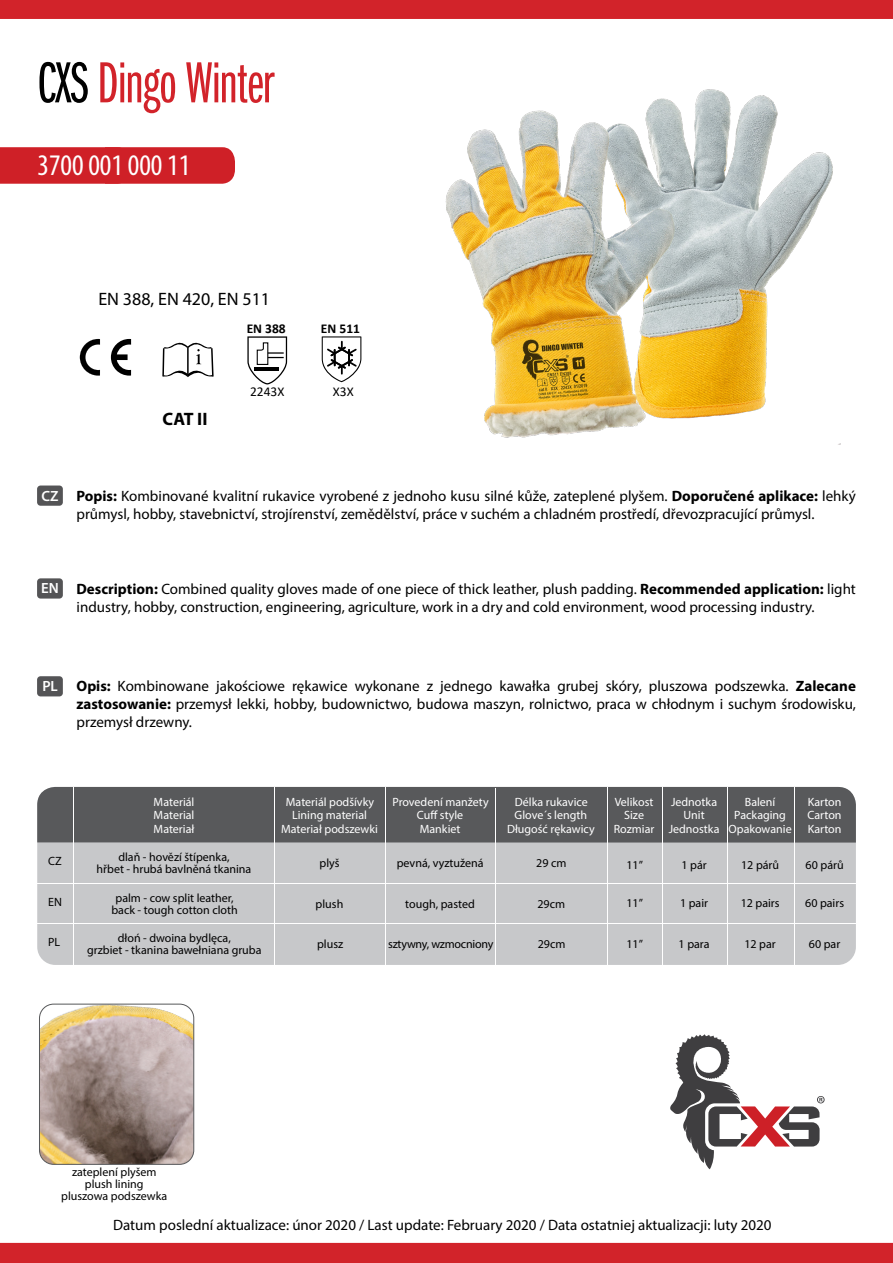
<style>
.page{position:relative;width:893px;height:1263px;background:#fff}
.page>*{position:absolute;margin:0;border:0;box-sizing:border-box;transform-origin:0 0}
.t1{font:60px "Franklin Got Itc DOT Boo Ext Com";letter-spacing:-.01em;color:#d2232a}
.t2{font:condensed 30px "Myriad Pro";color:#fff}
.t3{font:18px "Myriad Pro";color:#000}
.t4{font:700 18px "Myriad Pro";color:#000}
.t5{font:15px/18px "Myriad Pro";color:#000}
.t6{font:600 14.85px "Myriad Pro";color:#fff}
.t7{font:700 13.5px "Calibri";color:#000}
.t8{font:13.5px "Calibri";color:#000}
.t9{font:12px/12px "Myriad Pro";color:#000;text-align:center}
.t10{font:12px "Myriad Pro";color:#fff}
.t11{font:12px "Myriad Pro";letter-spacing:-.02em;color:#000}
.s1{color:#000}
.s2{font-weight:700}
</style>
<div class="page">
<div style="left:0;top:147px;width:235px;height:37px;background:#cf2027"></div>
<img style="left:445px;top:89px;width:395px;height:356px">
<img style="left:40px;top:1005px;width:154px;height:159px">
<div style="left:39px;top:1003px;width:155px;height:162px;border:1px solid #58595b;border-radius:14px"></div>
<svg style="left:670px;top:1034px;width:155px;height:135px"></svg>
<div style="left:37px;top:485px;width:26px;height:21px;background:#545456;border-radius:3px"></div>
<div style="left:37px;top:578px;width:26px;height:21px;background:#545456;border-radius:3px"></div>
<div style="left:37px;top:676px;width:26px;height:20px;background:#545456;border-radius:3px"></div>
<div style="left:0;top:0;width:893px;height:19px;background:#d2232a"></div>
<div style="left:0;top:1243px;width:893px;height:20px;background:#d2232a"></div>
<svg style="left:247px;top:336px;width:40px;height:48px"></svg>
<svg style="left:162px;top:342px;width:52px;height:35px"></svg>
<svg style="left:80px;top:339px;width:20px;height:37px"></svg>
<svg style="left:111px;top:339px;width:20px;height:37px"></svg>
<svg style="left:322px;top:336px;width:39px;height:46px"></svg>
<div style="left:37px;top:787px;width:819px;height:178px;background:#c7c8ca;border-radius:18px"></div>
<div style="left:37px;top:787px;width:819px;height:55px;background:#58595b"></div>
<hr style="left:274px;top:787px;width:1px;height:178px;background:#fff">
<hr style="left:73px;top:787px;width:1px;height:178px;background:#fff">
<hr style="left:37px;top:923px;width:819px;height:1px;background:#fff">
<hr style="left:37px;top:883px;width:819px;height:1px;background:#fff">
<hr style="left:794px;top:787px;width:1px;height:178px;background:#fff">
<hr style="left:727px;top:787px;width:1px;height:178px;background:#fff">
<hr style="left:662px;top:787px;width:1px;height:178px;background:#fff">
<hr style="left:607px;top:787px;width:1px;height:178px;background:#fff">
<hr style="left:495px;top:788px;width:1px;height:178px;background:#fff">
<hr style="left:385px;top:787px;width:1px;height:178px;background:#fff">
<h1 class="t1" style="left:37px;top:51px;width:238px"><span class="s1">CXS</span> Dingo Winter</h1>
<h2 class="t2" style="left:38px;top:147px;width:154px">3700 001 000 11</h2>
<p class="t3" style="left:98px;top:288px;width:173px">EN 388, EN 420, EN 511</p>
<p class="t7" style="left:247px;top:319px;width:41px">EN 388</p>
<p class="t4" style="left:163px;top:407px;width:46px">CAT II</p>
<p class="t8" style="left:250px;top:382px;width:36px">2243X</p>
<p class="t7" style="left:321px;top:319px;width:41px">EN 511</p>
<p class="t8" style="left:333px;top:382px;width:22px">X3X</p>
<p class="t6" style="left:42px;top:486px;width:19px">CZ</p>
<p class="t5" style="left:77px;top:486px;width:781px"><span class="s2">Popis:</span> Kombinované kvalitní rukavice vyrobené z jednoho kusu silné kůže, zateplené plyšem. <span class="s2">Doporučené aplikace:</span> lehký průmysl, hobby, stavebnictví, strojírenství, zemědělství, práce v suchém a chladném prostředí, dřevozpracující průmysl.</p>
<p class="t6" style="left:41px;top:579px;width:19px">EN</p>
<p class="t5" style="left:77px;top:579px;width:781px"><span class="s2">Description:</span> Combined quality gloves made of one piece of thick leather, plush padding. <span class="s2">Recommended application:</span> light industry, hobby, construction, engineering, agriculture, work in a dry and cold environment, wood processing industry.</p>
<p class="t6" style="left:42px;top:677px;width:17px">PL</p>
<p class="t5" style="left:77px;top:677px;width:781px;text-align:justify"><span class="s2">Opis:</span> Kombinowane jakościowe rękawice wykonane z jednego kawałka grubej skóry, pluszowa podszewka. <span class="s2">Zalecane zastosowanie:</span> przemysł lekki, hobby, budownictwo, budowa maszyn, rolnictwo, praca w chłodnym i suchym środowisku, przemysł drzewny.</p>
<p class="t10" style="left:154px;top:794px;width:42px">Materiál</p>
<p class="t10" style="left:154px;top:808px;width:42px">Material</p>
<p class="t10" style="left:154px;top:822px;width:42px">Materiał</p>
<p class="t10" style="left:286px;top:794px;width:90px">Materiál podšívky</p>
<p class="t10" style="left:281px;top:821px;width:98px">Materiał podszewki</p>
<p class="t10" style="left:292px;top:808px;width:76px">Lining material</p>
<p class="t10" style="left:392px;top:794px;width:98px">Provedení manžety</p>
<p class="t10" style="left:420px;top:821px;width:42px">Mankiet</p>
<p class="t10" style="left:417px;top:808px;width:48px">Cuff style</p>
<p class="t10" style="left:515px;top:794px;width:75px">Délka rukavice</p>
<p class="t10" style="left:507px;top:821px;width:89px">Długość rękawicy</p>
<p class="t10" style="left:515px;top:808px;width:74px">Glove´s length</p>
<p class="t10" style="left:615px;top:794px;width:40px">Velikost</p>
<p class="t10" style="left:614px;top:821px;width:42px">Rozmiar</p>
<p class="t10" style="left:624px;top:808px;width:21px">Size</p>
<p class="t10" style="left:671px;top:794px;width:48px">Jednotka</p>
<p class="t10" style="left:669px;top:821px;width:52px">Jednostka</p>
<p class="t10" style="left:683px;top:808px;width:23px">Unit</p>
<p class="t10" style="left:745px;top:794px;width:32px">Balení</p>
<p class="t10" style="left:729px;top:821px;width:65px">Opakowanie</p>
<p class="t10" style="left:734px;top:808px;width:53px">Packaging</p>
<p class="t10" style="left:808px;top:794px;width:35px">Karton</p>
<p class="t10" style="left:808px;top:821px;width:35px">Karton</p>
<p class="t10" style="left:808px;top:808px;width:36px">Carton</p>
<p class="t9" style="left:48px;top:855px;width:15px">CZ</p>
<p class="t9" style="left:97px;top:851px;width:156px">dlaň - hovězí štípenka,<br>hřbet - hrubá bavlněná tkanina</p>
<p class="t9" style="left:320px;top:857px;width:21px">plyš</p>
<p class="t9" style="left:397px;top:857px;width:88px">pevná, vyztužená</p>
<p class="t9" style="left:806px;top:859px;width:40px">60 párů</p>
<p class="t9" style="left:536px;top:857px;width:32px">29 cm</p>
<p class="t9" style="left:741px;top:859px;width:40px">12 párů</p>
<p class="t9" style="left:681px;top:859px;width:27px">1 pár</p>
<p class="t9" style="left:626px;top:859px;width:18px">11”</p>
<p class="t9" style="left:48px;top:896px;width:15px">EN</p>
<p class="t9" style="left:111px;top:891px;width:128px">palm - cow split leather, back - tough cotton cloth</p>
<p class="t9" style="left:316px;top:897px;width:29px">plush</p>
<p class="t9" style="left:405px;top:897px;width:71px">tough, pasted</p>
<p class="t9" style="left:537px;top:897px;width:29px">29cm</p>
<p class="t9" style="left:626px;top:897px;width:18px">11”</p>
<p class="t9" style="left:680px;top:897px;width:30px">1 pair</p>
<p class="t9" style="left:741px;top:897px;width:40px">12 pairs</p>
<p class="t9" style="left:805px;top:897px;width:40px">60 pairs</p>
<p class="t9" style="left:48px;top:936px;width:14px">PL</p>
<p class="t9" style="left:87px;top:932px;width:176px">dłoń - dwoina bydlęca,<br>grzbiet - tkanina bawełniana gruba</p>
<p class="t9" style="left:317px;top:938px;width:28px">plusz</p>
<p class="t11" style="left:388px;top:937px;width:107px">sztywny, wzmocniony</p>
<p class="t9" style="left:538px;top:938px;width:29px">29cm</p>
<p class="t9" style="left:626px;top:938px;width:18px">11”</p>
<p class="t9" style="left:679px;top:938px;width:32px">1 para</p>
<p class="t9" style="left:744px;top:938px;width:33px">12 par</p>
<p class="t9" style="left:809px;top:938px;width:33px">60 par</p>
<p class="t9" style="left:61px;top:1166px;width:108px">zateplení plyšem plush lining pluszowa podszewka</p>
<p class="t5" style="left:113px;top:1215px;width:660px">Datum poslední aktualizace: únor 2020 / Last update: February 2020 / Data ostatniej aktualizacji: luty 2020</p>
</div>
